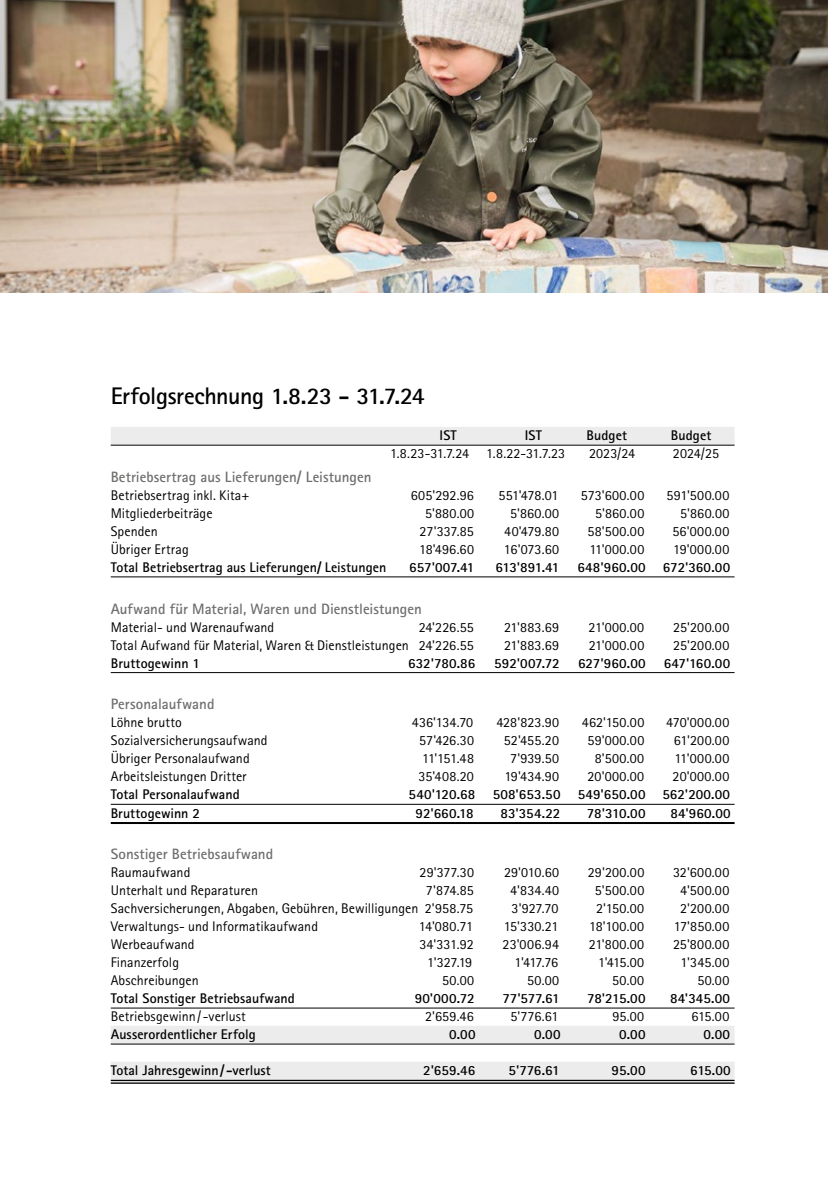
<style>
.page{position:relative;width:828px;height:1191px;background:#fff}
.page>*{position:absolute;margin:0;border:0;box-sizing:border-box;transform-origin:0 0}
.t1{font:700 24px "Rotis Sans Serif";letter-spacing:-.02em;color:#000}
.t2{font:700 15px "Rotis Sans Serif";color:#6f6f6e}
.t3{font:14px "Rotis Sans Serif";letter-spacing:.005em;color:#000}
.t4{font:700 14px "Rotis Sans Serif";letter-spacing:.005em;color:#000}
</style>
<div class="page">
<img style="left:0;top:0;width:828px;height:292px">
<div style="left:111px;top:427px;width:623px;height:18px;background:#ececed"></div>
<hr style="left:111px;top:445px;width:623px;height:1px;background:#000">
<hr style="left:111px;top:576px;width:623px;height:1px;background:#000">
<hr style="left:111px;top:672px;width:623px;height:1px;background:#000">
<hr style="left:111px;top:804px;width:623px;height:1px;background:#000">
<hr style="left:111px;top:822px;width:623px;height:2px;background:#000">
<hr style="left:111px;top:1007px;width:623px;height:1px;background:#000">
<div style="left:111px;top:1025px;width:623px;height:18px;background:#ececed"></div>
<hr style="left:111px;top:1043px;width:623px;height:1px;background:#000">
<div style="left:111px;top:1061px;width:623px;height:18px;background:#ececed"></div>
<hr style="left:111px;top:1079px;width:623px;height:2px;background:#000">
<hr style="left:111px;top:1082px;width:623px;height:1px;background:#000">
<h1 class="t1" style="left:111px;top:381px;width:315px">Erfolgsrechnung 1.8.23 - 31.7.24</h1>
<p class="t4" style="left:439px;top:427px;width:19px">IST</p>
<p class="t4" style="left:525px;top:427px;width:19px">IST</p>
<p class="t4" style="left:586px;top:427px;width:42px">Budget</p>
<p class="t4" style="left:671px;top:427px;width:42px">Budget</p>
<p class="t3" style="left:390px;top:445px;width:177px">1.8.23-31.7.24 1.8.22-31.7.23</p>
<p class="t3" style="left:589px;top:445px;width:47px">2023/24</p>
<p class="t3" style="left:673px;top:445px;width:48px">2024/25</p>
<p class="t2" style="left:111px;top:467px;width:262px">Betriebsertrag aus Lieferungen/ Leistungen</p>
<p class="t3" style="left:111px;top:487px;width:140px">Betriebsertrag inkl. Kita+</p>
<p class="t3" style="left:411px;top:487px;width:65px">605'292.96</p>
<p class="t3" style="left:498px;top:487px;width:61px">551'478.01</p>
<p class="t3" style="left:581px;top:487px;width:65px">573'600.00</p>
<p class="t3" style="left:666px;top:487px;width:64px">591'500.00</p>
<p class="t3" style="left:111px;top:505px;width:103px">Mitgliederbeiträge</p>
<p class="t3" style="left:425px;top:505px;width:51px">5'880.00</p>
<p class="t3" style="left:510px;top:505px;width:51px">5'860.00</p>
<p class="t3" style="left:595px;top:505px;width:51px">5'860.00</p>
<p class="t3" style="left:680px;top:505px;width:51px">5'860.00</p>
<p class="t3" style="left:111px;top:523px;width:48px">Spenden</p>
<p class="t3" style="left:419px;top:523px;width:56px">27'337.85</p>
<p class="t3" style="left:504px;top:523px;width:56px">40'479.80</p>
<p class="t3" style="left:587px;top:523px;width:58px">58'500.00</p>
<p class="t3" style="left:672px;top:523px;width:58px">56'000.00</p>
<p class="t3" style="left:111px;top:541px;width:80px">Übriger Ertrag</p>
<p class="t3" style="left:419px;top:541px;width:56px">18'496.60</p>
<p class="t3" style="left:504px;top:541px;width:57px">16'073.60</p>
<p class="t3" style="left:589px;top:541px;width:56px">11'000.00</p>
<p class="t3" style="left:673px;top:541px;width:58px">19'000.00</p>
<p class="t4" style="left:111px;top:558px;width:277px">Total Betriebsertrag aus Lieferungen/ Leistungen</p>
<p class="t4" style="left:409px;top:558px;width:67px">657'007.41</p>
<p class="t4" style="left:495px;top:558px;width:65px">613'891.41</p>
<p class="t4" style="left:577px;top:558px;width:154px">648'960.00 672'360.00</p>
<p class="t2" style="left:111px;top:599px;width:312px">Aufwand für Material, Waren und Dienstleistungen</p>
<p class="t3" style="left:111px;top:619px;width:165px">Material- und Warenaufwand</p>
<p class="t3" style="left:419px;top:619px;width:57px">24'226.55</p>
<p class="t3" style="left:504px;top:619px;width:56px">21'883.69</p>
<p class="t3" style="left:588px;top:619px;width:57px">21'000.00</p>
<p class="t3" style="left:673px;top:619px;width:58px">25'200.00</p>
<p class="t3" style="left:111px;top:637px;width:365px">Total Aufwand für Material, Waren &amp; Dienstleistungen 24'226.55</p>
<p class="t3" style="left:504px;top:637px;width:56px">21'883.69</p>
<p class="t3" style="left:588px;top:637px;width:57px">21'000.00</p>
<p class="t3" style="left:673px;top:637px;width:58px">25'200.00</p>
<p class="t4" style="left:111px;top:654px;width:91px">Bruttogewinn 1</p>
<p class="t4" style="left:408px;top:654px;width:69px">632'780.86</p>
<p class="t4" style="left:494px;top:654px;width:67px">592'007.72</p>
<p class="t4" style="left:578px;top:654px;width:69px">627'960.00</p>
<p class="t4" style="left:663px;top:654px;width:68px">647'160.00</p>
<p class="t2" style="left:111px;top:695px;width:105px">Personalaufwand</p>
<p class="t3" style="left:111px;top:714px;width:73px">Löhne brutto</p>
<p class="t3" style="left:412px;top:714px;width:63px">436'134.70</p>
<p class="t3" style="left:496px;top:714px;width:64px">428'823.90</p>
<p class="t3" style="left:581px;top:714px;width:64px">462'150.00</p>
<p class="t3" style="left:666px;top:714px;width:65px">470'000.00</p>
<p class="t3" style="left:111px;top:732px;width:158px">Sozialversicherungsaufwand</p>
<p class="t3" style="left:419px;top:732px;width:56px">57'426.30</p>
<p class="t3" style="left:504px;top:732px;width:57px">52'455.20</p>
<p class="t3" style="left:587px;top:732px;width:58px">59'000.00</p>
<p class="t3" style="left:674px;top:732px;width:57px">61'200.00</p>
<p class="t3" style="left:111px;top:750px;width:141px">Übriger Personalaufwand</p>
<p class="t3" style="left:422px;top:750px;width:53px">11'151.48</p>
<p class="t3" style="left:510px;top:750px;width:51px">7'939.50</p>
<p class="t3" style="left:595px;top:750px;width:51px">8'500.00</p>
<p class="t3" style="left:674px;top:750px;width:56px">11'000.00</p>
<p class="t3" style="left:111px;top:768px;width:137px">Arbeitsleistungen Dritter</p>
<p class="t3" style="left:418px;top:768px;width:57px">35'408.20</p>
<p class="t3" style="left:504px;top:768px;width:56px">19'434.90</p>
<p class="t3" style="left:587px;top:768px;width:58px">20'000.00</p>
<p class="t3" style="left:672px;top:768px;width:58px">20'000.00</p>
<p class="t4" style="left:111px;top:786px;width:131px">Total Personalaufwand</p>
<p class="t4" style="left:408px;top:786px;width:323px">540'120.68 508'653.50 549'650.00 562'200.00</p>
<p class="t4" style="left:111px;top:804px;width:91px">Bruttogewinn 2</p>
<p class="t4" style="left:415px;top:804px;width:59px">92'660.18</p>
<p class="t4" style="left:500px;top:804px;width:61px">83'354.22</p>
<p class="t4" style="left:587px;top:804px;width:60px">78'310.00</p>
<p class="t4" style="left:670px;top:804px;width:62px">84'960.00</p>
<p class="t2" style="left:111px;top:844px;width:164px">Sonstiger Betriebsaufwand</p>
<p class="t3" style="left:111px;top:864px;width:81px">Raumaufwand</p>
<p class="t3" style="left:419px;top:864px;width:56px">29'377.30</p>
<p class="t3" style="left:504px;top:864px;width:57px">29'010.60</p>
<p class="t3" style="left:588px;top:864px;width:58px">29'200.00</p>
<p class="t3" style="left:673px;top:864px;width:58px">32'600.00</p>
<p class="t3" style="left:111px;top:882px;width:149px">Unterhalt und Reparaturen</p>
<p class="t3" style="left:426px;top:882px;width:49px">7'874.85</p>
<p class="t3" style="left:510px;top:882px;width:50px">4'834.40</p>
<p class="t3" style="left:595px;top:882px;width:51px">5'500.00</p>
<p class="t3" style="left:680px;top:882px;width:51px">4'500.00</p>
<p class="t3" style="left:111px;top:900px;width:364px">Sachversicherungen, Abgaben, Gebühren, Bewilligungen 2'958.75</p>
<p class="t3" style="left:511px;top:900px;width:48px">3'927.70</p>
<p class="t3" style="left:596px;top:900px;width:50px">2'150.00</p>
<p class="t3" style="left:680px;top:900px;width:51px">2'200.00</p>
<p class="t3" style="left:111px;top:918px;width:209px">Verwaltungs- und Informatikaufwand</p>
<p class="t3" style="left:419px;top:918px;width:56px">14'080.71</p>
<p class="t3" style="left:504px;top:918px;width:56px">15'330.21</p>
<p class="t3" style="left:589px;top:918px;width:57px">18'100.00</p>
<p class="t3" style="left:674px;top:918px;width:57px">17'850.00</p>
<p class="t3" style="left:111px;top:936px;width:85px">Werbeaufwand</p>
<p class="t3" style="left:419px;top:936px;width:56px">34'331.92</p>
<p class="t3" style="left:502px;top:936px;width:58px">23'006.94</p>
<p class="t3" style="left:589px;top:936px;width:57px">21'800.00</p>
<p class="t3" style="left:673px;top:936px;width:58px">25'800.00</p>
<p class="t3" style="left:111px;top:954px;width:70px">Finanzerfolg</p>
<p class="t3" style="left:427px;top:954px;width:47px">1'327.19</p>
<p class="t3" style="left:514px;top:954px;width:45px">1'417.76</p>
<p class="t3" style="left:598px;top:954px;width:48px">1'415.00</p>
<p class="t3" style="left:680px;top:954px;width:50px">1'345.00</p>
<p class="t3" style="left:111px;top:972px;width:90px">Abschreibungen</p>
<p class="t3" style="left:442px;top:972px;width:34px">50.00</p>
<p class="t3" style="left:527px;top:972px;width:34px">50.00</p>
<p class="t3" style="left:612px;top:972px;width:34px">50.00</p>
<p class="t3" style="left:697px;top:972px;width:34px">50.00</p>
<p class="t4" style="left:111px;top:989px;width:186px">Total Sonstiger Betriebsaufwand</p>
<p class="t4" style="left:415px;top:989px;width:61px">90'000.72</p>
<p class="t4" style="left:502px;top:989px;width:59px">77'577.61</p>
<p class="t4" style="left:587px;top:989px;width:60px">78'215.00</p>
<p class="t4" style="left:670px;top:989px;width:62px">84'345.00</p>
<p class="t3" style="left:111px;top:1008px;width:137px">Betriebsgewinn/-verlust</p>
<p class="t3" style="left:425px;top:1008px;width:50px">2'659.46</p>
<p class="t3" style="left:510px;top:1008px;width:49px">5'776.61</p>
<p class="t3" style="left:612px;top:1008px;width:33px">95.00</p>
<p class="t3" style="left:691px;top:1008px;width:39px">615.00</p>
<p class="t4" style="left:111px;top:1025px;width:146px">Ausserordentlicher Erfolg</p>
<p class="t4" style="left:449px;top:1025px;width:28px">0.00</p>
<p class="t4" style="left:534px;top:1025px;width:28px">0.00</p>
<p class="t4" style="left:619px;top:1025px;width:28px">0.00</p>
<p class="t4" style="left:703px;top:1025px;width:28px">0.00</p>
<p class="t4" style="left:111px;top:1061px;width:162px">Total Jahresgewinn/-verlust</p>
<p class="t4" style="left:423px;top:1061px;width:54px">2'659.46</p>
<p class="t4" style="left:508px;top:1061px;width:53px">5'776.61</p>
<p class="t4" style="left:611px;top:1061px;width:36px">95.00</p>
<p class="t4" style="left:690px;top:1061px;width:42px">615.00</p>
</div>
